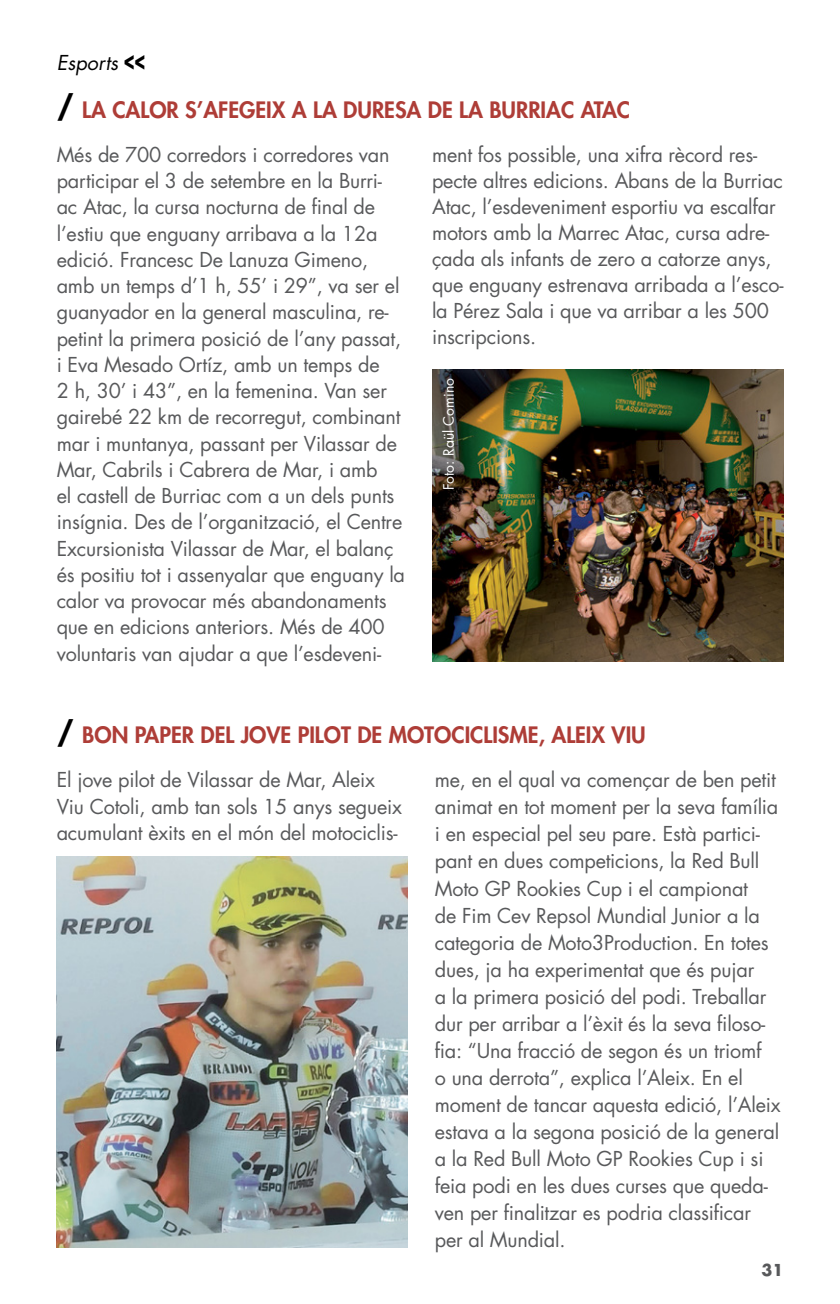
<style>
.page{position:relative;width:840px;height:1304px;background:#fff}
.page>*{position:absolute;margin:0;border:0;box-sizing:border-box;transform-origin:0 0}
.t1{font:800 22px "Futura Std";color:#ae3d37}
.t2{font:20px/26.2px "Futura Std";letter-spacing:-.01em;color:#58595b}
.t3{font:italic 20px "Futura Std";color:#000}
.t4{font:700 16px "Futura Std";color:#58595b}
.t5{font:14px "Futura Std";color:#fff}
.s1{font-weight:800;font-style:normal;font-size:30px}
.s2{font-weight:700;font-size:30px;color:#000}
</style>
<div class="page">
<img style="left:432px;top:370px;width:351px;height:292px">
<img style="left:57px;top:856px;width:351px;height:391px">
<p class="t3" style="left:57px;top:50px;width:90px">Esports <span class="s1">&lt;&lt;</span></p>
<p class="t1" style="left:57px;top:96px;width:574px"><span class="s2">/</span> LA CALOR S’AF EGEIX A LA DURESA DE LA BURRIAC ATAC</p>
<p class="t2" style="left:57px;top:142px;width:349px">Més de 700 corredors i corredores van participar el 3 de setembre en la Burri&shy;ac Atac, la cursa nocturna de final de l’estiu que enguany arribava a la 12a edició. Francesc De Lanuza Gimeno, amb un temps d’1 h, 55’ i 29”, va ser el guanyador en la general masculina, re&shy;petint la primera posició de l’any passat, i Eva Mesado Ortíz, amb un temps de<br>2 h, 30’ i 43”, en la femenina. Van ser gairebé 22 km de recorregut, combinant mar i muntanya, passant per Vilassar de Mar, Cabrils i Cabrera de Mar, i amb<br>el castell de Burriac com a un dels punts insígnia. Des de l’organització, el Centre Excursionista Vilassar de Mar, el balanç és positiu tot i assenyalar que enguany la calor va provocar més abandonaments que en edicions anteriors. Més de 400 voluntaris van ajudar a que l’esdeveni-</p>
<p class="t2" style="left:432px;top:142px;width:353px">ment fos possible, una xifra rècord res&shy;pecte altres edicions. Abans de la Burriac Atac, l’esdeveniment esportiu va escalfar motors amb la Marrec Atac, cursa adre&shy;çada als infants de zero a catorze anys, que enguany estrenava arribada a l’esco&shy;la Pérez Sala i que va arribar a les 500 inscripcions.</p>
<p class="t5" style="left:439px;top:490px;width:114px;rotate:-90deg">Foto: Raül Comino</p>
<p class="t1" style="left:57px;top:721px;width:590px"><span class="s2">/</span> BON PAPER DEL JOVE PILOT DE MOTOCICLISME, ALEIX VIU</p>
<p class="t2" style="left:57px;top:767px;width:346px">El jove pilot de Vilassar de Mar, Aleix<br>Viu Cotoli, amb tan sols 15 anys segueix acumulant èxits en el món del motociclis-</p>
<p class="t2" style="left:434px;top:767px;width:347px;line-height:27px">me, en el qual va començar de ben petit animat en tot moment per la seva família i en especial pel seu pare. Està partici&shy;pant en dues competicions, la Red Bull Moto GP Rookies Cup i el campionat<br>de Fim Cev Repsol Mundial Junior a la categoria de Moto3Production. En totes dues, ja ha experimentat que és pujar<br>a la primera posició del podi. Treballar dur per arribar a l’èxit és la seva filoso&shy;fia: “Una fracció de segon és un triomf<br>o una derrota”, explica l’Aleix. En el moment de tancar aquesta edició, l’Aleix estava a la segona posició de la general a la Red Bull Moto GP Rookies Cup i si feia podi en les dues curses que queda&shy;ven per finalitzar es podria classificar per al Mundial.</p>
<p class="t4" style="left:761px;top:1259px;width:23px">31</p>
</div>
